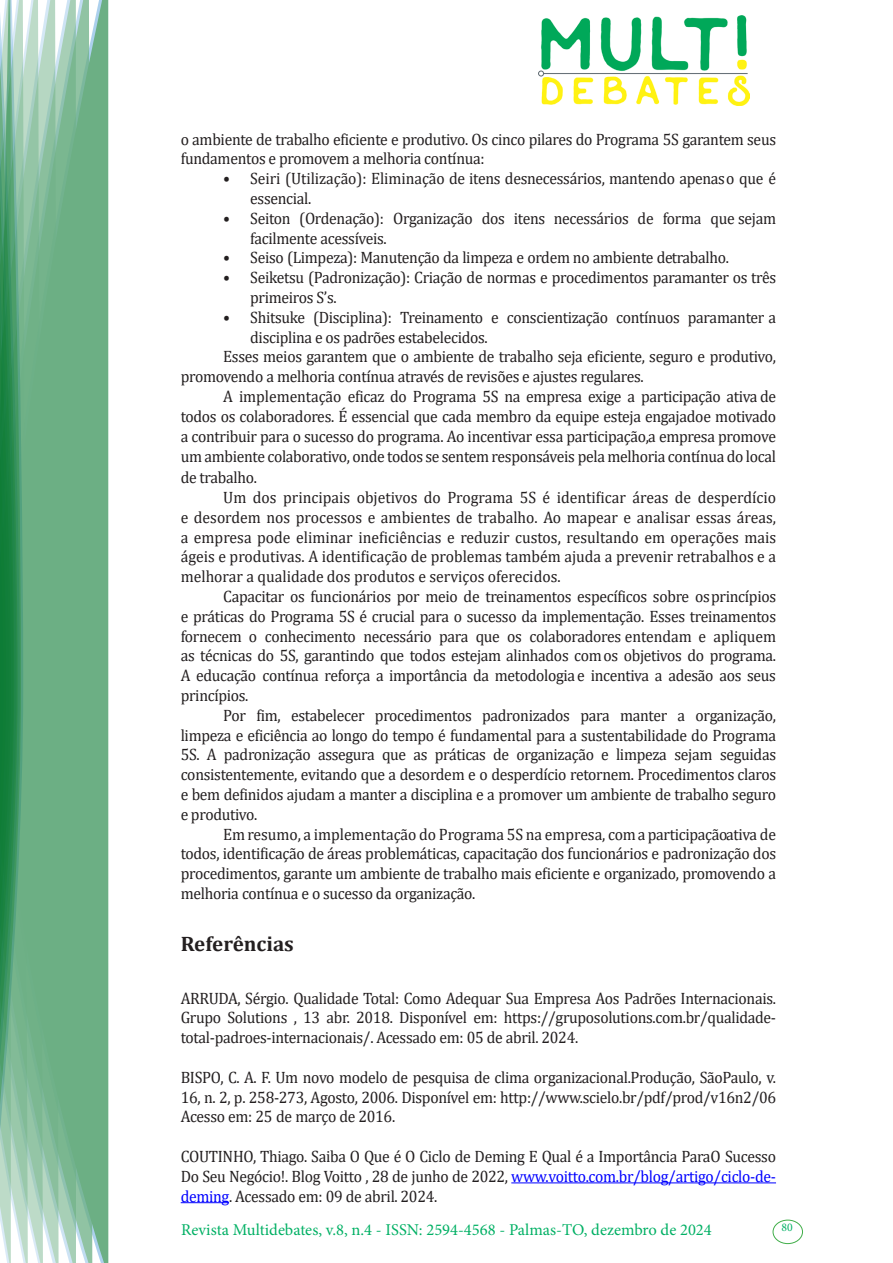
<style>
.page{position:relative;width:893px;height:1263px;background:#fff}
.page>*{position:absolute;margin:0;border:0;box-sizing:border-box;transform-origin:0 0}
.Titulo_2{font:700 21px "Cambria";color:#231f20}
.texto{font:16.5px/19.8px "Cambria";letter-spacing:-.02em;color:#231f20;text-align:justify;scale:.95 1}
.t1{font:16.5px "Minion Pro";color:#00b064}
.t2{font:11.7px "Minion Pro";color:#00b064}
.s1{color:#00f}
</style>
<div class="page">
<div style="left:95px;top:0;width:14px;height:1263px;background:#6caf84"></div>
<svg style="left:79px;top:0;width:16px;height:1263px;background:#71b289"></svg>
<svg style="left:62px;top:0;width:17px;height:1263px;background:#75b48c"></svg>
<svg style="left:45px;top:0;width:17px;height:1263px;background:#7cb792"></svg>
<svg style="left:30px;top:0;width:15px;height:1263px;background:#80ba96"></svg>
<svg style="left:0;top:0;width:30px;height:1263px;background:#61a97f"></svg>
<div style="left:772px;top:1219px;width:31px;height:25px;border:1px solid #40ae49;border-radius:50%"></div>
<img style="left:538px;top:16px;width:211px;height:90px">
<hr style="left:511px;top:1182px;width:265px;height:1px;background:#00f">
<hr style="left:181px;top:1202px;width:48px;height:1px;background:#00f">
<p class="texto" style="left:181px;top:129px;width:628px">o ambiente de trabalho eficiente e produtivo. Os cinco pilares do Programa 5S garantem seus fundamentos e promovem a melhoria contínua:</p>
<p class="texto" style="left:250px;top:169px;width:555px;text-indent:-27px">• Seiri (Utilização): Eliminação de itens desnecessários, mantendo apenas o que é essencial.</p>
<p class="texto" style="left:250px;top:208px;width:555px;text-indent:-27px">• Seiton (Ordenação): Organização dos itens necessários de forma que sejam facilmente acessíveis.</p>
<p class="texto" style="left:223px;top:248px;width:534px">• Seiso (Limpeza): Manutenção da limpeza e ordem no ambiente de trabalho.</p>
<p class="texto" style="left:250px;top:268px;width:555px;text-indent:-27px">• Seiketsu (Padronização): Criação de normas e procedimentos para manter os três primeiros S’s.</p>
<p class="texto" style="left:250px;top:307px;width:555px;text-indent:-27px">• Shitsuke (Disciplina): Treinamento e conscientização contínuos para manter a disciplina e os padrões estabelecidos.</p>
<p class="texto" style="left:181px;top:347px;width:628px;text-indent:43px">Esses meios garantem que o ambiente de trabalho seja eficiente, seguro e produtivo, promovendo a melhoria contínua através de revisões e ajustes regulares.</p>
<p class="texto" style="left:181px;top:386px;width:628px;text-indent:43px">A implementação eficaz do Programa 5S na empresa exige a participação ativa de todos os colaboradores. É essencial que cada membro da equipe esteja engajado e motivado a contribuir para o sucesso do programa. Ao incentivar essa participação, a empresa promove um ambiente colaborativo, onde todos se sentem responsáveis pela melhoria contínua do local</p>
<p class="texto" style="left:181px;top:467px;width:82px">de trabalho.</p>
<p class="texto" style="left:181px;top:487px;width:628px;text-indent:43px">Um dos principais objetivos do Programa 5S é identificar áreas de desperdício e desordem nos processos e ambientes de trabalho. Ao mapear e analisar essas áreas, a empresa pode eliminar ineficiências e reduzir custos, resultando em operações mais ágeis e produtivas. A identificação de problemas também ajuda a prevenir retrabalhos e a melhorar a qualidade dos produtos e serviços oferecidos.</p>
<p class="texto" style="left:181px;top:586px;width:628px;text-indent:43px">Capacitar os funcionários por meio de treinamentos específicos sobre os princípios e práticas do Programa 5S é crucial para o sucesso da implementação. Esses treinamentos fornecem o conhecimento necessário para que os colaboradores entendam e apliquem as técnicas do 5S, garantindo que todos estejam alinhados com os objetivos do programa.<br>A educação contínua reforça a importância da metodologia e incentiva a adesão aos seus princípios.</p>
<p class="texto" style="left:181px;top:705px;width:628px;text-indent:43px">Por fim, estabelecer procedimentos padronizados para manter a organização, limpeza e eficiência ao longo do tempo é fundamental para a sustentabilidade do Programa 5S. A padronização assegura que as práticas de organização e limpeza sejam seguidas consistentemente, evitando que a desordem e o desperdício retornem. Procedimentos claros e bem definidos ajudam a manter a disciplina e a promover um ambiente de trabalho seguro e produtivo.</p>
<p class="texto" style="left:181px;top:824px;width:628px;text-indent:43px">Em resumo, a implementação do Programa 5S na empresa, com a participação ativa de todos, identificação de áreas problemáticas, capacitação dos funcionários e padronização dos procedimentos, garante um ambiente de trabalho mais eficiente e organizado, promovendo a melhoria contínua e o sucesso da organização.</p>
<p class="Titulo_2" style="left:181px;top:929px;width:115px">Referências</p>
<p class="texto" style="left:181px;top:988px;width:628px">ARRUDA, Sérgio. Qualidade Total: Como Adequar Sua Empresa Aos Padrões Internacionais.<br>Grupo Solutions , 13 abr. 2018. Disponível em: https://gruposolutions.com.br/qualidade&shy;total-padroes-internacionais/. Acessado em: 05 de abril. 2024.</p>
<p class="texto" style="left:181px;top:1067px;width:628px">BISPO, C. A. F. Um novo modelo de pesquisa de clima organizacional.Produção, SãoPaulo, v.<br>16, n. 2, p. 258-273, Agosto, 2006. Disponível em: http://www.scielo.br/pdf/prod/v16n2/06<br>Acesso em: 25 de março de 2016.</p>
<p class="texto" style="left:181px;top:1146px;width:628px">COUTINHO, Thiago. Saiba O Que é O Ciclo de Deming E Qual é a Importância Para O Sucesso Do Seu Negócio!. Blog Voitto , 28 de junho de 2022, <span class="s1">www.voitto.com.br/blog/artigo/ciclo-de&shy;deming</span>. Acessado em: 09 de abril. 2024.</p>
<p class="t1" style="left:181px;top:1218px;width:532px">Revista Multidebates, v.8, n.4 - ISSN: 2594-4568 - Palmas-TO, dezembro de 2024</p>
<p class="t2" style="left:781px;top:1219px;width:13px">80</p>
</div>
